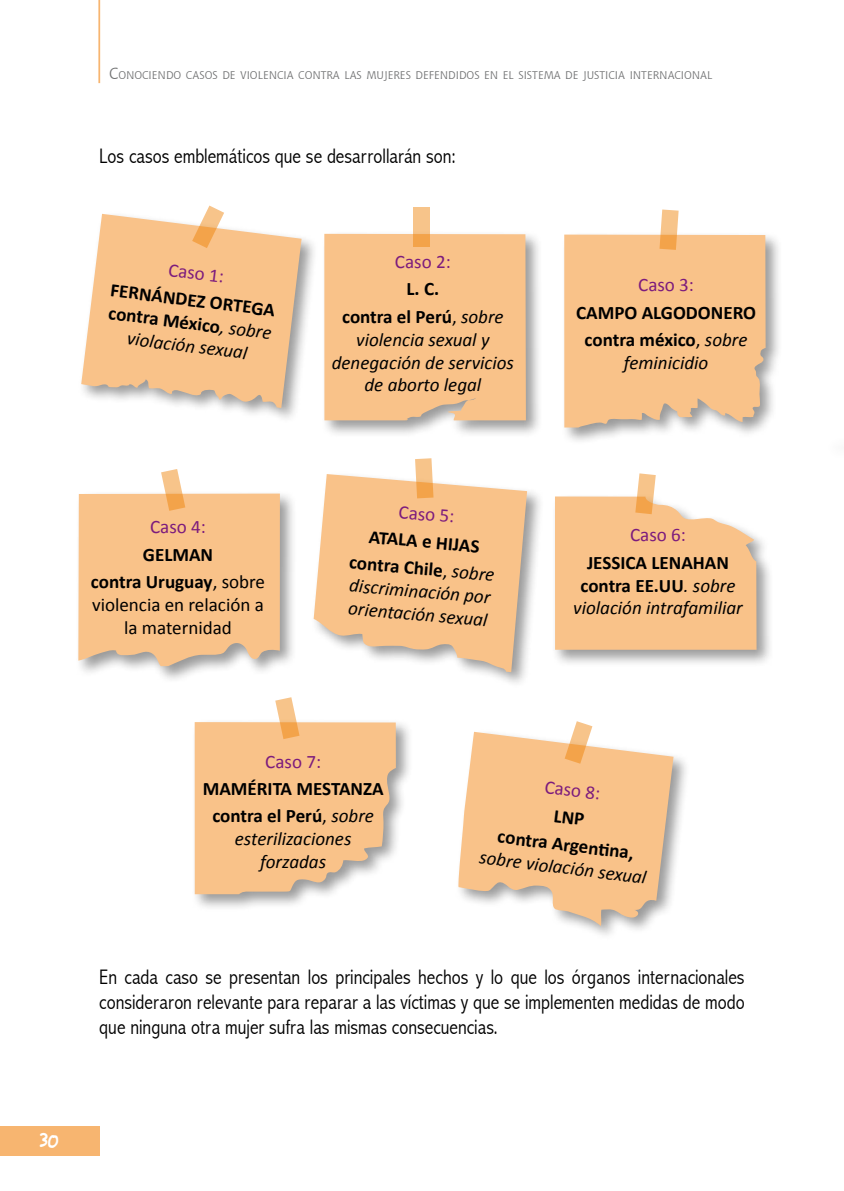
<style>
.page{position:relative;width:844px;height:1191px;background:#fff}
.page>*{position:absolute;margin:0;border:0;box-sizing:border-box;transform-origin:0 0}
.t1{font:300 condensed 21px/25.2px "Abadi";color:#000;text-align:justify}
.t2{font:700 19.07px/27.3px "Calibri";color:#000;text-align:center}
.t3{font:italic 19.07px/22.9px "Calibri";color:#000;text-align:center}
.t4{font:19.07px "Calibri";color:#7c1b7d}
.t5{font:19.07px/22.9px "Calibri";color:#000;text-align:center}
.t6{font:700 17.5px "CAC Krazy Legs";color:#fff}
.t7{font:11.03px "Chianti BT";color:#707172}
.s1{font-size:15.75px}
.s2{font-weight:400;font-style:italic}
.s3{font-weight:400}
.s4{font-weight:700;font-style:normal}
</style>
<div class="page">
<div style="left:0;top:1125px;width:99px;height:30px;background:#f7b570"></div>
<hr style="left:98px;top:0;width:2px;height:83px;background:#f7b570">
<div style="left:77px;top:210px;width:240px;height:214px;background:#000;opacity:.4"></div>
<svg style="left:81px;top:214px;width:220px;height:194px;background:#f4c89b"></svg>
<div style="left:320px;top:230px;width:222px;height:208px;background:#000;opacity:.4"></div>
<div style="left:324px;top:234px;width:201px;height:186px;background:#f9c289"></div>
<div style="left:560px;top:230px;width:222px;height:215px;background:#000;opacity:.4"></div>
<div style="left:309px;top:470px;width:234px;height:219px;background:#000;opacity:.4"></div>
<svg style="left:313px;top:474px;width:214px;height:198px;background:#f5ca9d"></svg>
<div style="left:74px;top:489px;width:223px;height:194px;background:#000;opacity:.4"></div>
<div style="left:550px;top:492px;width:223px;height:175px;background:#000;opacity:.4"></div>
<div style="left:190px;top:718px;width:223px;height:193px;background:#000;opacity:.4"></div>
<div style="left:454px;top:727px;width:235px;height:213px;background:#000;opacity:.4"></div>
<svg style="left:457px;top:732px;width:216px;height:194px;fill:#f9c289"></svg>
<svg style="left:192px;top:205px;width:32px;height:43px"></svg>
<svg style="left:413px;top:208px;width:16px;height:39px"></svg>
<svg style="left:564px;top:209px;width:201px;height:218px;background:#f6c898"></svg>
<svg style="left:78px;top:469px;width:202px;height:197px;background:#f6c999"></svg>
<svg style="left:415px;top:458px;width:18px;height:40px"></svg>
<svg style="left:555px;top:473px;width:201px;height:177px"></svg>
<svg style="left:195px;top:697px;width:201px;height:197px"></svg>
<svg style="left:564px;top:721px;width:28px;height:42px"></svg>
<hr style="left:843px;top:571px;width:1px;height:620px;background:#ee7f00">
<p class="t7" style="left:109px;top:67px;width:604px"><span class="s1">C</span>ONOCIENDO CASOS DE VIOLENCIA CONTRA LAS MUJERES DEFENDIDOS EN EL SISTEMA DE JUSTICIA INTERNACIONAL</p>
<p class="t1" style="left:99px;top:144px;width:358px">Los casos emblemáticos que se desarrollarán son:</p>
<p class="t4" style="left:170px;top:257px;width:57px;rotate:7deg">Caso 1:</p>
<p class="t2" style="left:112px;top:278px;width:167px;line-height:22.9px;rotate:7deg">FERNÁNDEZ ORTEGA contra México<span class="s2">, sobre violación sexual</span></p>
<p class="t4" style="left:150px;top:515px;width:57px">Caso 4:</p>
<p class="t2" style="left:91px;top:540px;width:176px">GELMAN<br>contra Uruguay<span class="s3">, sobre</span></p>
<p class="t5" style="left:92px;top:593px;width:173px">violencia en relación a la maternidad</p>
<p class="t4" style="left:395px;top:250px;width:57px">Caso 2:</p>
<p class="t2" style="left:342px;top:275px;width:163px">L. C.<br>contra el Perú<span class="s3">,</span> <span class="s2">sobre</span></p>
<p class="t3" style="left:331px;top:327px;width:184px">violencia sexual y denegación de servicios de aborto legal</p>
<p class="t4" style="left:400px;top:499px;width:57px;rotate:5deg">Caso 5:</p>
<p class="t2" style="left:353px;top:521px;width:147px;rotate:5deg">ATALA e HIJAS contra Chile<span class="s3">,</span> <span class="s2">sobre</span></p>
<p class="t3" style="left:350px;top:573px;width:143px;text-align:left;rotate:5deg">discriminación por orientación sexual</p>
<p class="t4" style="left:638px;top:273px;width:57px">Caso 3:</p>
<p class="t2" style="left:576px;top:299px;width:181px">CAMPO ALGODONERO contra méxico<span class="s3">,</span> <span class="s2">sobre</span></p>
<p class="t3" style="left:623px;top:350px;width:86px">feminicidio</p>
<p class="t4" style="left:630px;top:523px;width:57px">Caso 6:</p>
<p class="t3" style="left:573px;top:550px;width:171px"><span class="s4">JESSICA LENAHAN contra EE.UU</span>. sobre violación intrafamiliar</p>
<p class="t6" style="left:40px;top:1127px;width:21px">30</p>
<p class="t4" style="left:265px;top:749px;width:57px">Caso 7:</p>
<p class="t2" style="left:203px;top:775px;width:182px">MAMÉRITA MESTANZA contra el Perú<span class="s3">,</span> <span class="s2">sobre</span></p>
<p class="t3" style="left:235px;top:826px;width:118px">esterilizaciones forzadas</p>
<p class="t4" style="left:546px;top:775px;width:57px;rotate:7deg">Caso 8:</p>
<p class="t2" style="left:502px;top:795px;width:139px;rotate:7deg">LNP<br>contra Argenti na,</p>
<p class="t3" style="left:481px;top:845px;width:169px;rotate:7deg">sobre violación sexual</p>
<p class="t1" style="left:99px;top:964px;width:646px">En cada caso se presentan los principales hechos y lo que los órganos internacionales consideraron relevante para reparar a las víctimas y que se implementen medidas de modo que ninguna otra mujer sufra las mismas consecuencias.</p>
</div>
